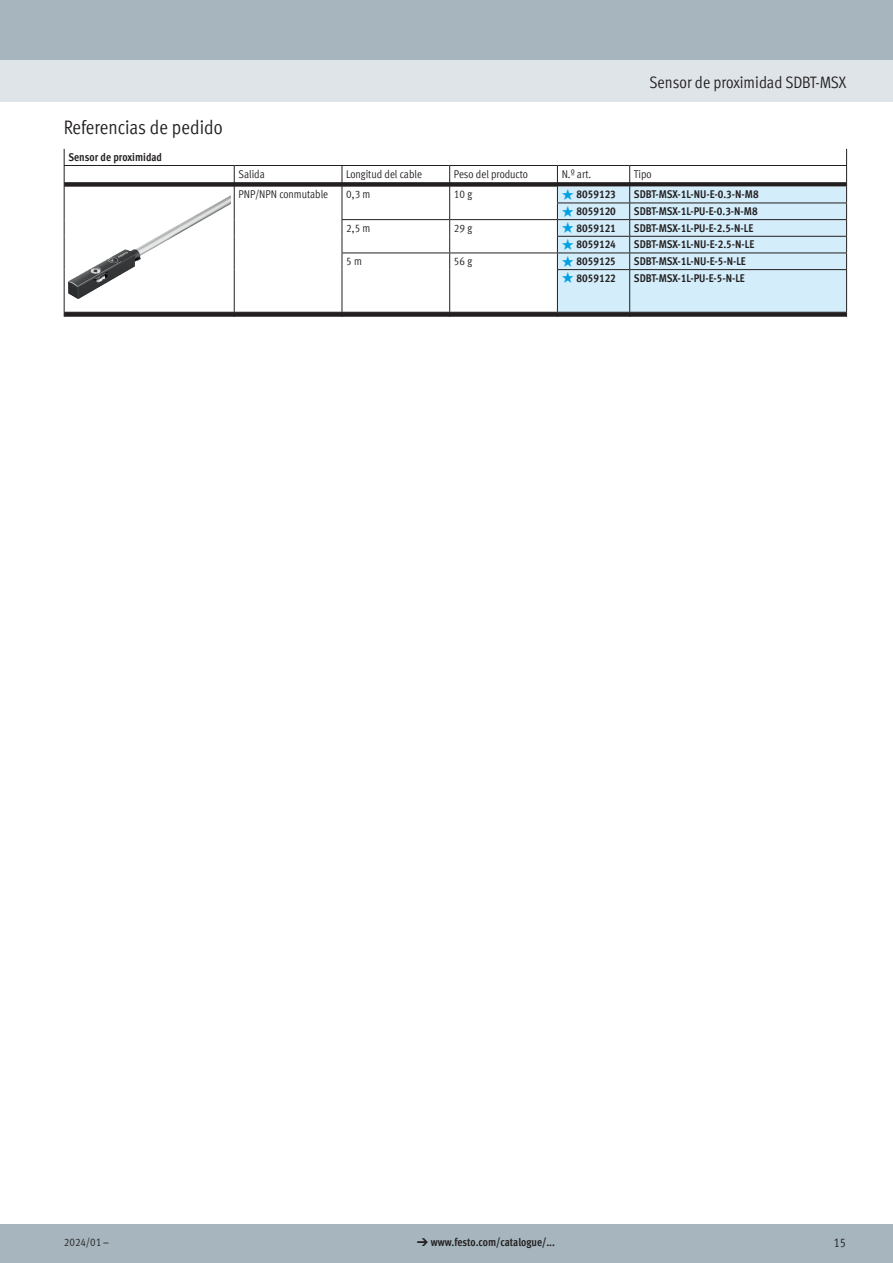
<style>
.page{position:relative;width:893px;height:1263px;background:#fff}
.page>*{position:absolute;margin:0;border:0;box-sizing:border-box;transform-origin:0 0}
.t1{font:condensed 19.5px "Festo";color:#231f20}
.t2{font:condensed 16.5px "Festo";letter-spacing:-.005em;color:#231f20}
.t3{font:condensed 12.75px "Festo";color:#231f20}
.FES_type_code{font:700 condensed 11.25px "Festo";color:#231f20}
.FES_tab_head_2{font:condensed 11.25px "Festo";color:#231f20}
.FES_tab_regular{font:condensed 11.25px "Festo";color:#231f20}
.FES_tab_head_1{font:700 condensed 11.25px "Festo";color:#231f20}
.s1{font-family:"Meto Pict 182";font-weight:400;font-stretch:normal;color:#00a1e3}
.s2{font-family:"Meto Pict 182";font-weight:400;font-stretch:normal}
</style>
<div class="page">
<div style="left:0;top:1225px;width:893px;height:38px;background:#a7b6be"></div>
<div style="left:0;top:60px;width:893px;height:42px;background:#dfe4e8"></div>
<div style="left:0;top:0;width:893px;height:60px;background:#a7b6be"></div>
<div style="left:64px;top:182px;width:170px;height:5px;background:#231f20"></div>
<div style="left:234px;top:182px;width:108px;height:5px;background:#231f20"></div>
<div style="left:342px;top:182px;width:108px;height:5px;background:#231f20"></div>
<div style="left:450px;top:182px;width:107px;height:5px;background:#231f20"></div>
<div style="left:64px;top:312px;width:170px;height:5px;background:#231f20"></div>
<div style="left:234px;top:312px;width:108px;height:5px;background:#231f20"></div>
<div style="left:342px;top:312px;width:108px;height:5px;background:#231f20"></div>
<div style="left:450px;top:312px;width:107px;height:5px;background:#231f20"></div>
<hr style="left:64px;top:165px;width:170px;height:1px;background:#231f20">
<hr style="left:234px;top:165px;width:108px;height:1px;background:#231f20">
<hr style="left:342px;top:165px;width:108px;height:1px;background:#231f20">
<hr style="left:450px;top:165px;width:107px;height:1px;background:#231f20">
<svg style="left:64px;top:149px;width:1px;height:121px"></svg>
<hr style="left:64px;top:270px;width:1px;height:42px;background:#231f20">
<svg style="left:234px;top:166px;width:1px;height:104px"></svg>
<hr style="left:234px;top:270px;width:1px;height:42px;background:#231f20">
<hr style="left:342px;top:219px;width:108px;height:1px;background:#231f20">
<hr style="left:342px;top:253px;width:108px;height:1px;background:#231f20">
<svg style="left:342px;top:166px;width:1px;height:104px"></svg>
<hr style="left:342px;top:270px;width:1px;height:42px;background:#231f20">
<hr style="left:450px;top:219px;width:107px;height:1px;background:#231f20">
<hr style="left:450px;top:253px;width:107px;height:1px;background:#231f20">
<svg style="left:449px;top:166px;width:1px;height:104px"></svg>
<svg style="left:557px;top:149px;width:290px;height:168px"></svg>
<hr style="left:449px;top:270px;width:1px;height:42px;background:#231f20">
<hr style="left:557px;top:270px;width:1px;height:42px;background:#231f20">
<img style="left:68px;top:196px;width:162px;height:102px">
<h1 class="t1" style="left:64px;top:113px;width:160px">Referencias de pedido</h1>
<p class="FES_tab_head_1" style="left:68px;top:149px;width:95px">Sensor de proximidad</p>
<h2 class="t2" style="left:649px;top:71px;width:198px">Sensor de proximidad SDBT-MSX</h2>
<p class="FES_tab_head_2" style="left:238px;top:166px;width:28px">Salida</p>
<p class="FES_tab_head_2" style="left:346px;top:166px;width:77px">Longitud del cable</p>
<p class="FES_tab_head_2" style="left:454px;top:166px;width:76px">Peso del producto</p>
<p class="FES_tab_head_2" style="left:562px;top:166px;width:31px">N.º art.</p>
<p class="FES_tab_head_2" style="left:634px;top:166px;width:19px">Tipo</p>
<p class="FES_tab_regular" style="left:238px;top:186px;width:91px">PNP/NPN conmutable</p>
<p class="FES_tab_regular" style="left:346px;top:186px;width:26px">0,3 m</p>
<p class="FES_tab_regular" style="left:454px;top:186px;width:20px">10 g</p>
<p class="FES_type_code" style="left:562px;top:186px;width:56px"><span class="s1">q</span>8059123</p>
<p class="FES_type_code" style="left:634px;top:186px;width:126px">SDBT-MSX-1L-NU-E-0.3-N-M8</p>
<p class="FES_type_code" style="left:562px;top:202px;width:56px"><span class="s1">q</span>8059120</p>
<p class="FES_type_code" style="left:634px;top:202px;width:125px">SDBT-MSX-1L-PU-E-0.3-N-M8</p>
<p class="FES_tab_regular" style="left:346px;top:220px;width:26px">2,5 m</p>
<p class="FES_tab_regular" style="left:454px;top:220px;width:20px">29 g</p>
<p class="FES_type_code" style="left:562px;top:219px;width:56px"><span class="s1">q</span>8059121</p>
<p class="FES_type_code" style="left:634px;top:219px;width:121px">SDBT-MSX-1L-PU-E-2.5-N-LE</p>
<p class="FES_type_code" style="left:562px;top:236px;width:56px"><span class="s1">q</span>8059124</p>
<p class="FES_type_code" style="left:634px;top:236px;width:122px">SDBT-MSX-1L-NU-E-2.5-N-LE</p>
<p class="FES_tab_regular" style="left:346px;top:253px;width:17px">5 m</p>
<p class="FES_tab_regular" style="left:454px;top:253px;width:20px">56 g</p>
<p class="FES_type_code" style="left:562px;top:252px;width:56px"><span class="s1">q</span>8059125</p>
<p class="FES_type_code" style="left:634px;top:252px;width:113px">SDBT-MSX-1L-NU-E-5-N-LE</p>
<p class="FES_type_code" style="left:562px;top:269px;width:56px"><span class="s1">q</span>8059122</p>
<p class="FES_type_code" style="left:634px;top:269px;width:112px">SDBT-MSX-1L-PU-E-5-N-LE</p>
<p class="FES_tab_regular" style="left:64px;top:1234px;width:46px">2024/01 –</p>
<p class="FES_type_code" style="left:417px;top:1234px;width:140px"><span class="s2">d</span> www.festo.com/catalogue/...</p>
<p class="t3" style="left:833px;top:1233px;width:14px">15</p>
</div>
